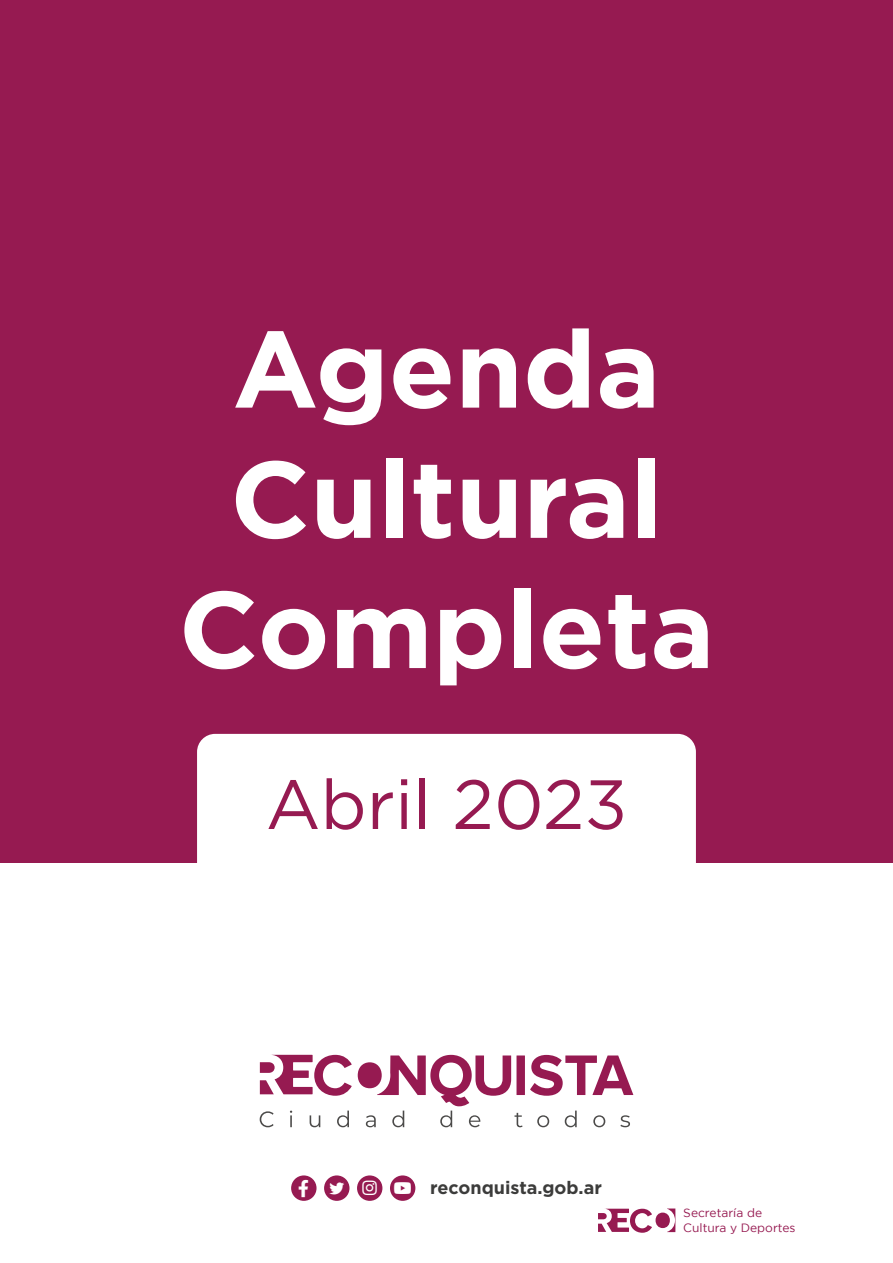
<style>
.page{position:relative;width:893px;height:1263px;background:#fff}
.page>*{position:absolute;margin:0;border:0;box-sizing:border-box;transform-origin:0 0}
.t1{font:700 108.45px/130.2px "Gotham";color:#fff;text-align:center}
.t2{font:69.45px "Gotham";color:#961a51}
.t3{font:700 18px "Gotham";color:#3c3c3b}
.t4{font:12px/14.4px "Gotham";color:#961a51}
</style>
<div class="page">
<div style="left:0;top:0;width:893px;height:862px;background:#961a51"></div>
<div style="left:197px;top:734px;width:499px;height:156px;background:#fff;border-radius:18px"></div>
<div style="left:516px;top:1055px;width:9px;height:40px;background:#961a51"></div>
<svg style="left:530px;top:1055px;width:103px;height:41px"></svg>
<svg style="left:260px;top:1055px;width:92px;height:41px"></svg>
<div style="left:358px;top:1062px;width:24px;height:26px;background:#961a51;border-radius:50%"></div>
<svg style="left:260px;top:1111px;width:14px;height:16px"></svg>
<svg style="left:290px;top:1110px;width:2px;height:17px"></svg>
<svg style="left:310px;top:1115px;width:10px;height:12px"></svg>
<svg style="left:337px;top:1110px;width:12px;height:17px"></svg>
<svg style="left:366px;top:1055px;width:157px;height:72px"></svg>
<svg style="left:537px;top:1115px;width:12px;height:12px"></svg>
<svg style="left:565px;top:1110px;width:12px;height:17px"></svg>
<svg style="left:593px;top:1115px;width:12px;height:12px"></svg>
<svg style="left:620px;top:1115px;width:10px;height:12px"></svg>
<div style="left:291px;top:1175px;width:26px;height:26px;background:#961a51;border-radius:50%"></div>
<div style="left:324px;top:1175px;width:25px;height:26px;background:#961a51;border-radius:50%"></div>
<div style="left:357px;top:1175px;width:25px;height:26px;background:#961a51;border-radius:50%"></div>
<div style="left:390px;top:1175px;width:25px;height:26px;background:#961a51;border-radius:50%"></div>
<svg style="left:598px;top:1209px;width:54px;height:24px"></svg>
<div style="left:655px;top:1212px;width:15px;height:16px;background:#961a51;border-radius:50%"></div>
<svg style="left:667px;top:1208px;width:8px;height:24px"></svg>
<h1 class="t1" style="left:179px;top:301px;width:537px">Agenda<br>Cultural<br>Completa</h1>
<h2 class="t2" style="left:266px;top:766px;width:363px">Abril 2023</h2>
<h3 class="t3" style="left:430px;top:1177px;width:173px">reconquista.gob.ar</h3>
<p class="t4" style="left:683px;top:1206px;width:114px">Secretaría de<br>Cultura y Deportes</p>
</div>
